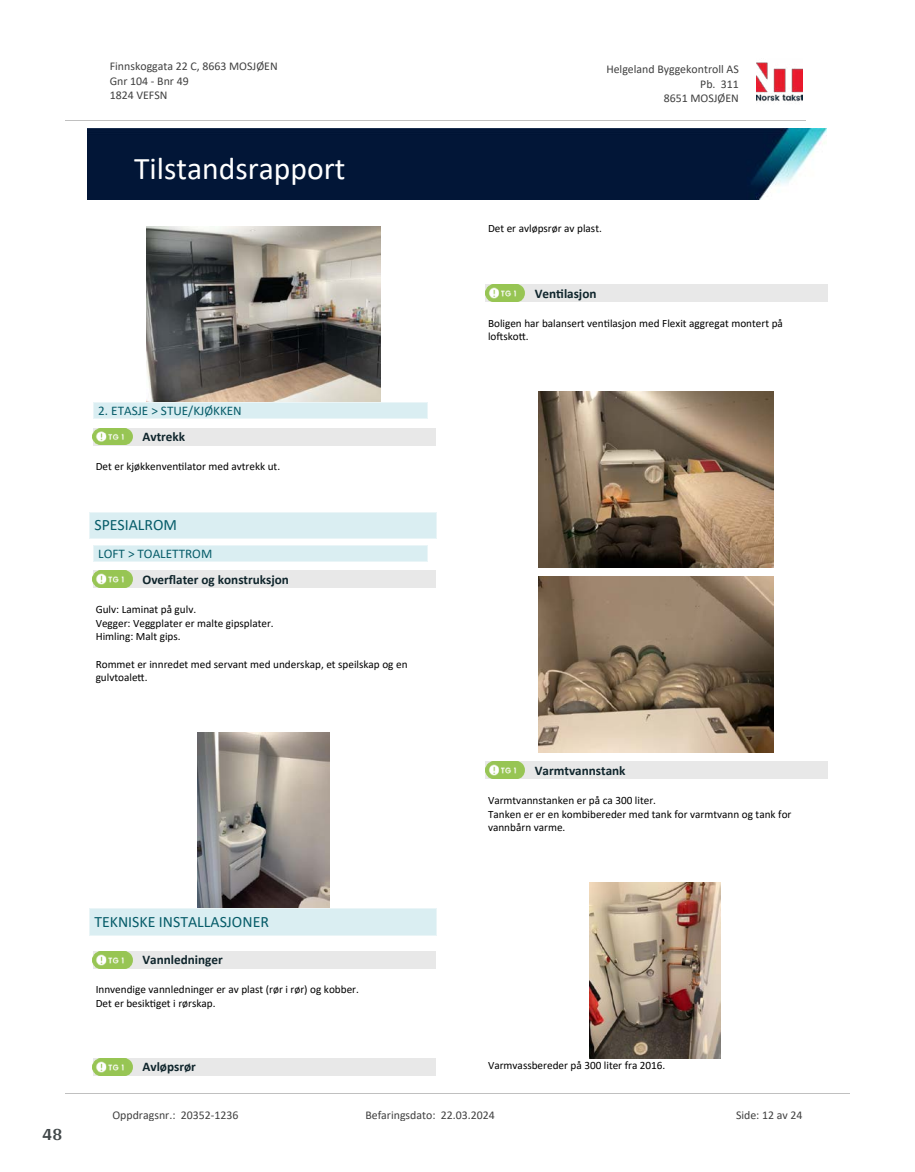
<style>
.page{position:relative;width:915px;height:1172px;background:#fff}
.page>*{position:absolute;margin:0;border:0;box-sizing:border-box;transform-origin:0 0}
.t1{font:31.65px "Calibri";color:#fff}
.t2{font:700 18px "Arya";color:#414749}
.t3{font:15.75px "Calibri";color:#065c69}
.t4{font:700 13.2px "Calibri";color:#0f252c}
.t5{font:13.2px "Calibri";color:#065c69}
.t6{font:11.85px/14.5px "Calibri";color:#404040}
.t7{font:11.25px/13.6px "Calibri";color:#000}
</style>
<div class="page">
<img style="left:146px;top:226px;width:234px;height:176px">
<div style="left:93px;top:428px;width:342px;height:17px;background:#e8e8e8"></div>
<img style="left:93px;top:428px;width:39px;height:17px">
<div style="left:93px;top:402px;width:334px;height:17px;background:#daeef2"></div>
<svg style="left:93px;top:403px;width:1px;height:15px"></svg>
<svg style="left:427px;top:402px;width:1px;height:17px"></svg>
<hr style="left:93px;top:402px;width:334px;height:1px;background:#eaf5f7">
<hr style="left:93px;top:418px;width:334px;height:1px;background:#eaf5f7">
<div style="left:89px;top:512px;width:347px;height:27px;background:#daeef2"></div>
<svg style="left:89px;top:513px;width:1px;height:25px"></svg>
<svg style="left:436px;top:513px;width:1px;height:25px"></svg>
<hr style="left:89px;top:512px;width:348px;height:1px;background:#eaf5f7">
<hr style="left:89px;top:538px;width:348px;height:1px;background:#eaf5f7">
<div style="left:93px;top:571px;width:342px;height:17px;background:#e8e8e8"></div>
<svg style="left:97px;top:575px;width:36px;height:13px"></svg>
<img style="left:93px;top:570px;width:39px;height:17px">
<div style="left:93px;top:545px;width:334px;height:16px;background:#daeef2"></div>
<svg style="left:93px;top:546px;width:1px;height:15px"></svg>
<svg style="left:427px;top:545px;width:1px;height:16px"></svg>
<hr style="left:93px;top:545px;width:334px;height:1px;background:#eaf5f7">
<hr style="left:93px;top:561px;width:334px;height:1px;background:#eaf5f7">
<img style="left:197px;top:732px;width:132px;height:176px">
<div style="left:89px;top:908px;width:347px;height:27px;background:#daeef2"></div>
<svg style="left:89px;top:909px;width:1px;height:26px"></svg>
<svg style="left:436px;top:909px;width:1px;height:26px"></svg>
<hr style="left:89px;top:908px;width:348px;height:1px;background:#eaf5f7">
<hr style="left:89px;top:935px;width:348px;height:1px;background:#eaf5f7">
<div style="left:93px;top:951px;width:342px;height:17px;background:#e8e8e8"></div>
<img style="left:93px;top:951px;width:39px;height:17px">
<div style="left:93px;top:1058px;width:342px;height:17px;background:#e8e8e8"></div>
<img style="left:93px;top:1058px;width:39px;height:17px">
<div style="left:485px;top:284px;width:342px;height:17px;background:#e8e8e8"></div>
<svg style="left:490px;top:284px;width:35px;height:14px"></svg>
<img style="left:485px;top:285px;width:39px;height:17px">
<img style="left:538px;top:391px;width:234px;height:176px">
<img style="left:538px;top:576px;width:234px;height:176px">
<div style="left:485px;top:762px;width:342px;height:17px;background:#e8e8e8"></div>
<img style="left:485px;top:762px;width:39px;height:17px">
<img style="left:589px;top:882px;width:131px;height:176px">
<img style="left:756px;top:62px;width:46px;height:40px">
<hr style="left:65px;top:120px;width:740px;height:1px;background:#c0c0c0">
<img style="left:88px;top:129px;width:738px;height:71px">
<hr style="left:65px;top:1093px;width:784px;height:1px;background:#c0c0c0">
<p class="t6" style="left:110px;top:59px;width:169px">Finnskoggata 22 C, 8663 MOSJØEN<br>Gnr 104 - Bnr 49<br>1824 VEFSN</p>
<p class="t6" style="left:606px;top:62px;width:134px">Helgeland Byggekontroll AS</p>
<p class="t6" style="left:700px;top:76px;width:40px">Pb. 311</p>
<p class="t6" style="left:663px;top:91px;width:77px">8651 MOSJØEN</p>
<h1 class="t1" style="left:134px;top:147px;width:213px">Tilstandsrapport</h1>
<p class="t5" style="left:98px;top:401px;width:145px">2. ETASJE &gt; STUE/KJØKKEN</p>
<p class="t4" style="left:142px;top:427px;width:44px">Avtrekk</p>
<p class="t7" style="left:96px;top:459px;width:186px">Det er kjøkkenven琀椀lator med avtrekk ut.</p>
<h3 class="t3" style="left:94px;top:514px;width:84px">SPESIALROM</h3>
<p class="t5" style="left:98px;top:544px;width:115px">LOFT &gt; TOALETTROM</p>
<p class="t4" style="left:142px;top:570px;width:148px">Over昀氀ater og konstruksjon</p>
<p class="t7" style="left:96px;top:602px;width:179px">Gulv: Laminat på gulv.<br>Vegger: Veggplater er malte gipsplater.<br>Himling: Malt gips.</p>
<p class="t7" style="left:96px;top:657px;width:313px">Rommet er innredet med servant med underskap, et speilskap og en gulvtoale琀琀.</p>
<p class="t7" style="left:488px;top:222px;width:115px">Det er avløpsrør av plast.</p>
<p class="t4" style="left:534px;top:284px;width:63px">Ven琀椀lasjon</p>
<p class="t7" style="left:488px;top:316px;width:296px">Boligen har balansert ven琀椀lasjon med Flexit aggregat montert på lo昀琀sko琀琀.</p>
<p class="t4" style="left:534px;top:761px;width:92px">Varmtvannstank</p>
<p class="t7" style="left:488px;top:793px;width:305px">Varmtvannstanken er på ca 300 liter.<br>Tanken er er en kombibereder med tank for varmtvann og tank for vannbårn varme.</p>
<h2 class="t2" style="left:43px;top:1123px;width:21px">48</h2>
<h3 class="t3" style="left:94px;top:911px;width:176px">TEKNISKE INSTALLASJONER</h3>
<p class="t4" style="left:142px;top:950px;width:82px">Vannledninger</p>
<p class="t7" style="left:96px;top:982px;width:265px">Innvendige vannledninger er av plast (rør i rør) og kobber.<br>Det er besik琀椀get i rørskap.</p>
<p class="t4" style="left:142px;top:1057px;width:55px">Avløpsrør</p>
<p class="t7" style="left:488px;top:1058px;width:179px">Varmvassbereder på 300 liter fra 2016.</p>
<p class="t6" style="left:112px;top:1107px;width:127px">Oppdragsnr.: 20352-1236</p>
<p class="t6" style="left:365px;top:1107px;width:131px">Befaringsdato: 22.03.2024</p>
<p class="t6" style="left:735px;top:1107px;width:68px">Side: 12 av 24</p>
</div>
